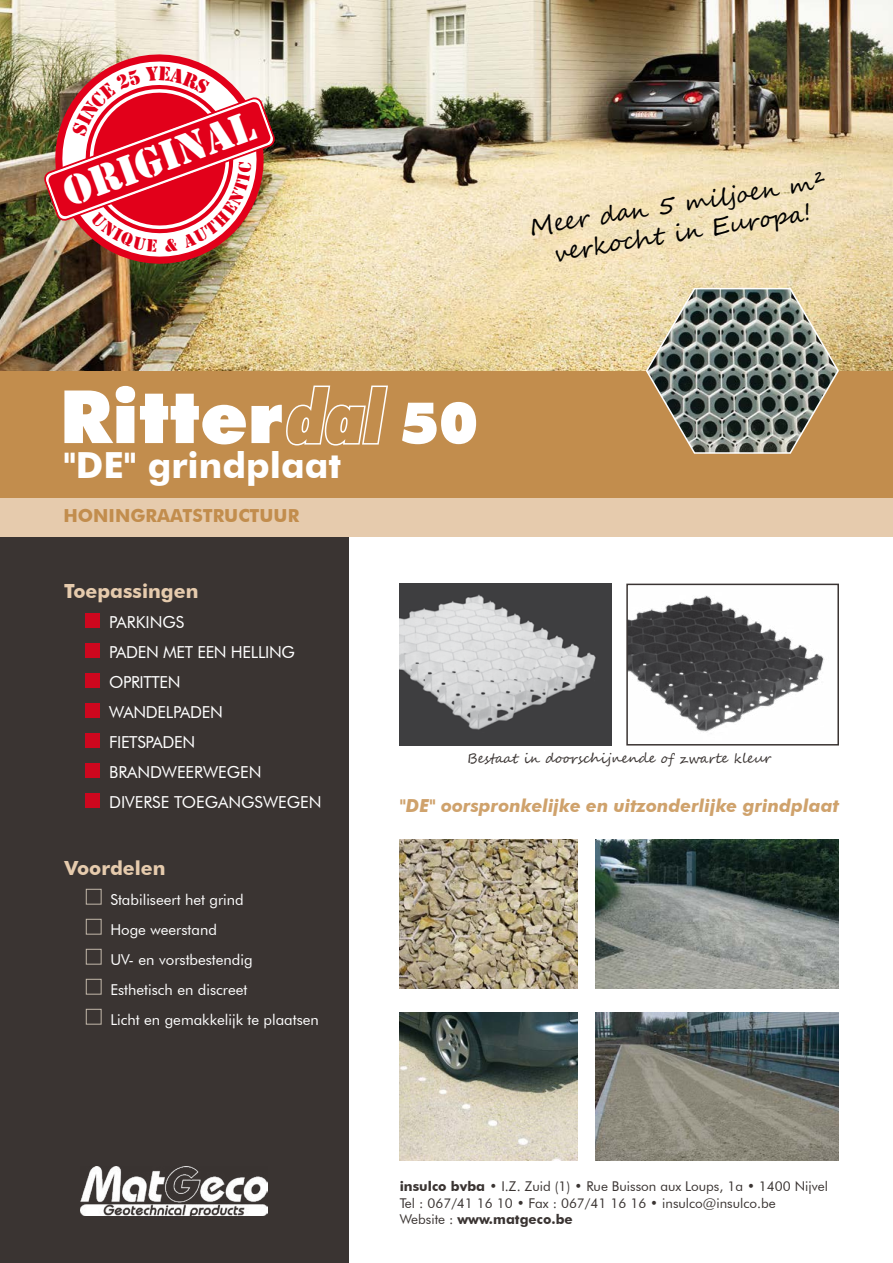
<style>
.page{position:relative;width:893px;height:1263px;background:#fff}
.page>*{position:absolute;margin:0;border:0;box-sizing:border-box;transform-origin:0 0}
.t1{font:900 73.5px "Futura BT";color:#fff}
.t2{font:39.15px "Stencil Std";color:#fff}
.t3{font:700 36px "Futura BT";color:#fff}
.t4{font:24px/28.8px "Segoe Script";color:#000;text-align:center}
.t5{font:700 19.5px "Futura BT";color:#e6cbad}
.t6{font:italic 700 18px "Futura BT";color:#cfa26c}
.t7{font:700 18px "Futura BT";color:#c28d4d}
.t8{font:16.5px/30px "Futura BT";letter-spacing:-.02em;color:#fff}
.t9{font:15px/30px "Futura BT";color:#fff}
.t10{font:13.5px/16.5px "Futura BT";color:#3a3432}
.t11{font:13.5px "Segoe Script";color:#3a3432}
.s1{font-style:italic;font-stretch:condensed;font-size:72px;color:#c28d4d}
.s2{font-size:57px}
.s3{font-weight:700}
</style>
<div class="page">
<img style="left:0;top:0;width:893px;height:371px">
<div style="left:0;top:533px;width:349px;height:730px;background:#3a3432"></div>
<div style="left:0;top:371px;width:893px;height:127px;background:#c28d4d"></div>
<div style="left:0;top:498px;width:893px;height:39px;background:#e6cbad"></div>
<svg style="left:286px;top:385px;width:102px;height:61px"></svg>
<div style="left:85px;top:613px;width:15px;height:15px;background:#cd071e"></div>
<div style="left:85px;top:643px;width:15px;height:15px;background:#cd071e"></div>
<div style="left:85px;top:673px;width:15px;height:15px;background:#cd071e"></div>
<div style="left:85px;top:703px;width:15px;height:15px;background:#cd071e"></div>
<div style="left:85px;top:733px;width:15px;height:15px;background:#cd071e"></div>
<div style="left:85px;top:763px;width:15px;height:15px;background:#cd071e"></div>
<div style="left:85px;top:793px;width:15px;height:15px;background:#cd071e"></div>
<div style="left:86px;top:889px;width:16px;height:15px;border:1px solid #c2b7a9"></div>
<div style="left:86px;top:919px;width:16px;height:15px;border:1px solid #c2b7a9"></div>
<div style="left:86px;top:949px;width:16px;height:15px;border:1px solid #c2b7a9"></div>
<div style="left:86px;top:979px;width:16px;height:15px;border:1px solid #c2b7a9"></div>
<div style="left:86px;top:1009px;width:16px;height:15px;border:1px solid #c2b7a9"></div>
<img style="left:81px;top:1166px;width:187px;height:49px">
<svg style="left:645px;top:287px;width:195px;height:167px;background:#888673"></svg>
<img style="left:595px;top:839px;width:244px;height:149px">
<img style="left:595px;top:1012px;width:244px;height:149px">
<img style="left:400px;top:1012px;width:177px;height:149px">
<img style="left:21px;top:21px;width:277px;height:277px">
<img style="left:400px;top:839px;width:177px;height:149px">
<img style="left:400px;top:583px;width:211px;height:162px">
<img style="left:629px;top:595px;width:196px;height:137px">
<div style="left:626px;top:584px;width:213px;height:161px;border:2px solid #3a3432"></div>
<img style="left:41px;top:64px;width:237px;height:190px">
<h2 class="t2" style="left:56px;top:169px;width:201px;rotate:-20deg">ORIGINAL</h2>
<h1 class="t1" style="left:60px;top:372px;width:420px">Ritter<span class="s1">dal</span> <span class="s2">50</span></h1>
<h3 class="t3" style="left:63px;top:444px;width:279px">"DE" grindplaat</h3>
<h3 class="t7" style="left:63px;top:505px;width:237px">HONINGRAATSTRUCTUUR</h3>
<h3 class="t4" style="left:527px;top:213px;width:300px;rotate:-9deg">Meer dan 5 miljoen m² verkocht in Europa!</h3>
<h3 class="t5" style="left:64px;top:579px;width:136px">Toepassingen</h3>
<p class="t8" style="left:109px;top:607px;width:214px">PARKINGS<br>PADEN MET EEN HELLING<br>OPRITTEN<br>WANDELPADEN<br>FIETSPADEN<br>BRANDWEERWEGEN<br>DIVERSE TOEGANGSWEGEN</p>
<h3 class="t5" style="left:65px;top:856px;width:102px">Voordelen</h3>
<p class="t9" style="left:110px;top:884px;width:210px">Stabiliseert het grind<br>Hoge weerstand<br>UV- en vorstbestendig<br>Esthetisch en discreet<br>Licht en gemakkelijk te plaatsen</p>
<p class="t11" style="left:467px;top:748px;width:305px">Bestaat in doorschijnende of zwarte kleur</p>
<h3 class="t6" style="left:400px;top:794px;width:441px">"DE" oorspronkelijke en uitzonderlijke grindplaat</h3>
<p class="t10" style="left:400px;top:1178px;width:430px"><span class="s3">insulco bvba</span> • I.Z. Zuid (1) • Rue Buisson aux Loups, 1a • 1400 Nijvel<br>Tel : 067/41 16 10 • Fax : 067/41 16 16 • insulco@insulco.be<br>Website : <span class="s3">www.matgeco.be</span></p>
</div>
